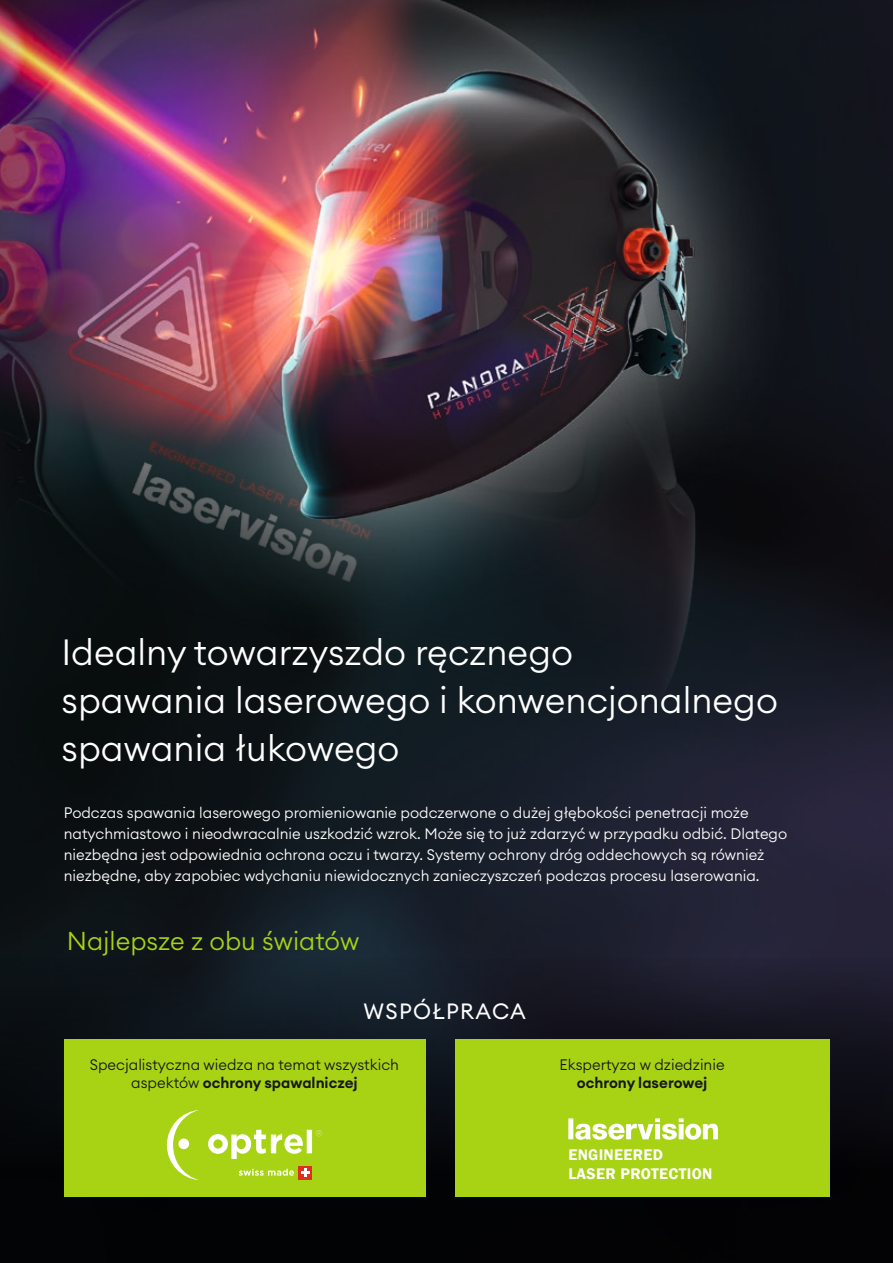
<style>
.page{position:relative;width:893px;height:1263px;background:#fff}
.page>*{position:absolute;margin:0;border:0;box-sizing:border-box;transform-origin:0 0}
.t1{font:300 36px/48px "Euclid Circular A";color:#fff}
.t2{font:300 25.5px "Euclid Circular A";color:#a7d314}
.t3{font:21.9px "Euclid Circular A";letter-spacing:.06em;color:#fff}
.t4{font:600 15.9px/19px "Franklin Gothic";letter-spacing:.02em;color:#fff}
.t5{font:300 15px/21px "Euclid Circular A";color:#fff}
.t6{font:300 15px/18px "Euclid Circular A";color:#171818;text-align:center}
.t7{font:600 15px "Euclid Circular A";color:#171818}
.s1{font-weight:600}
</style>
<div class="page">
<svg style="left:0;top:890px;width:893px;height:68px;background:#181d2a"></svg>
<img style="left:0;top:0;width:893px;height:890px">
<svg style="left:0;top:958px;width:893px;height:305px;background:#0c0e14"></svg>
<div style="left:64px;top:1039px;width:361px;height:158px;background:#a7d314"></div>
<div style="left:455px;top:1039px;width:374px;height:158px;background:#a7d314"></div>
<svg style="left:568px;top:1118px;width:150px;height:22px"></svg>
<svg style="left:208px;top:1130px;width:114px;height:29px"></svg>
<svg style="left:167px;top:1110px;width:32px;height:70px"></svg>
<div style="left:178px;top:1138px;width:11px;height:11px;background:#fff;border-radius:50%"></div>
<svg style="left:239px;top:1169px;width:55px;height:7px"></svg>
<div style="left:298px;top:1166px;width:14px;height:14px;background:#df2d21"></div>
<svg style="left:301px;top:1168px;width:8px;height:9px"></svg>
<h1 class="t1" style="left:62px;top:627px;width:718px">Idealny towarzyszdo ręcznego<br>spawania laserowego i konwencjonalnego spawania łukowego</h1>
<p class="t5" style="left:64px;top:802px;width:725px">Podczas spawania laserowego promieniowanie podczerwone o dużej głębokości penetracji może natychmiastowo i nieodwracalnie uszkodzić wzrok. Może się to już zdarzyć w przypadku odbić. Dlatego niezbędna jest odpowiednia ochrona oczu i twarzy. Systemy ochrony dróg oddechowych są również niezbędne, aby zapobiec wdychaniu niewidocznych zanieczyszczeń podczas procesu laserowania.</p>
<h2 class="t2" style="left:67px;top:924px;width:294px">Najlepsze z obu światów</h2>
<h3 class="t3" style="left:363px;top:997px;width:164px">WSPÓŁPRACA</h3>
<p class="t6" style="left:90px;top:1056px;width:311px">Specjalistyczna wiedza na temat wszystkich aspektów <span class="s1">ochrony spawalniczej</span></p>
<p class="t6" style="left:559px;top:1056px;width:167px">Ekspertyza w dziedzinie</p>
<p class="t7" style="left:577px;top:1073px;width:132px">ochrony laserowej</p>
<p class="t4" style="left:568px;top:1145px;width:146px">ENGINEERED<br>LASER PROTECTION</p>
</div>
